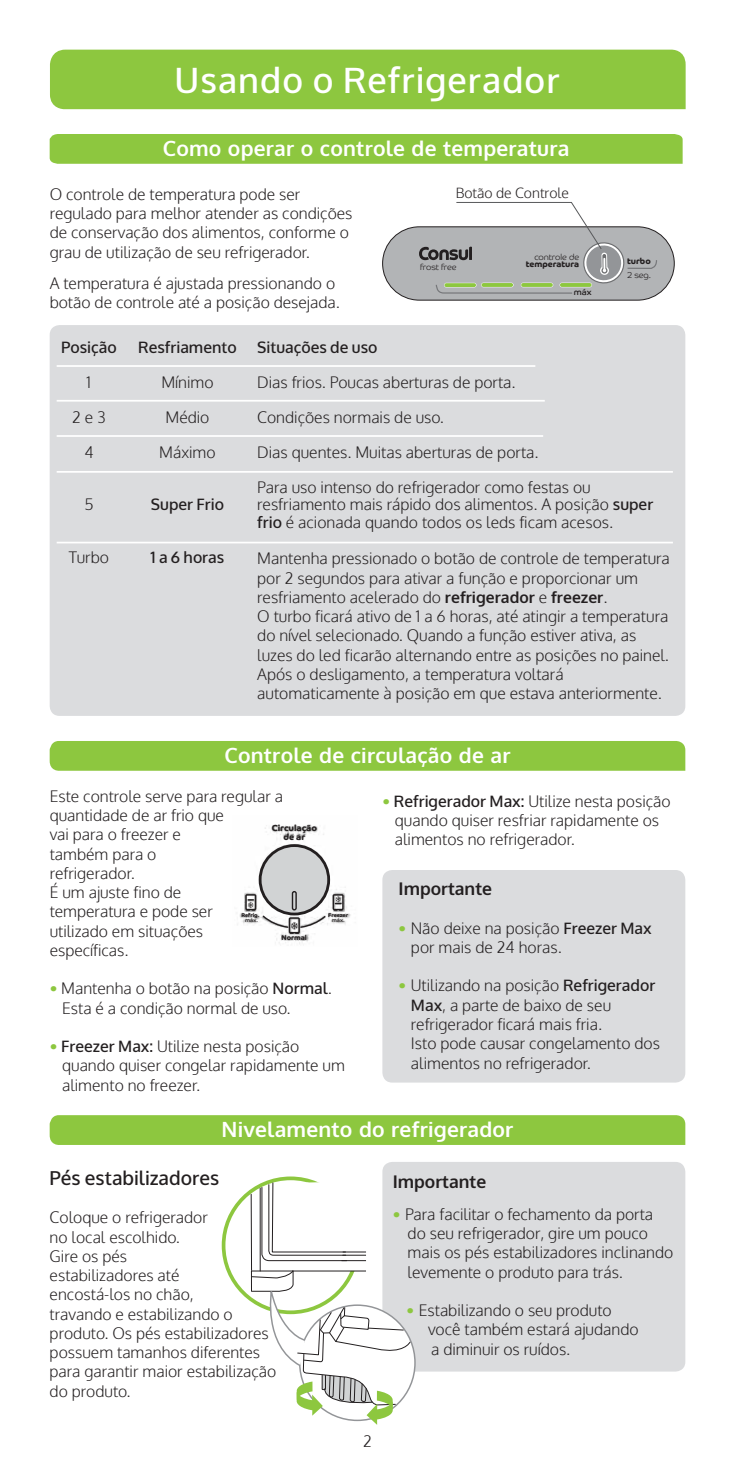
<style>
.page{position:relative;width:735px;height:1474px;background:#fff}
.page>*{position:absolute;margin:0;border:0;box-sizing:border-box;transform-origin:0 0}
.t1{font:500 35px "Oxygen";letter-spacing:.03em;color:#fff}
.t2{font:700 21px "Oxygen";letter-spacing:.01em;color:#fff}
.t3{font:500 19.25px "Oxygen";color:#231f20}
.t4{font:700 17.5px "Oxygen";color:#231f20}
.t5{font:300 15.75px/19.2px "Oxygen";color:#231f20}
.t6{font:500 15.75px "Oxygen";color:#231f20}
.t7{font:300 14px "Oxygen";color:#231f20}
.t8{font:700 8.75px/8.4px "Consul Co Headline";color:#231f20;text-align:center}
.t9{font:300 8.58px "Consul Co Headline";color:#231f20}
.t10{font:700 8.58px "Consul Co Headline";color:#231f20}
.t11{font:8.58px "Consul Co Headline";color:#231f20}
.t12{font:700 7px "Consul Co Headline";color:#231f20}
.t13{font:700 5.42px "Consul Co Headline";color:#231f20}
.t14{font:5.42px "Consul Co Headline";color:#231f20}
.s1{font-weight:500}
.s2{font-weight:700}
.s3{font-weight:700;color:#8dc73f}
</style>
<div class="page">
<div style="left:382px;top:227px;width:292px;height:73px;background:#b2b4b6;border-radius:37px"></div>
<div style="left:382px;top:226px;width:292px;height:74px;border:1px solid #231f20;border-radius:37px"></div>
<div style="left:50px;top:1115px;width:635px;height:30px;background:#8dc73f"></div>
<div style="left:50px;top:49px;width:635px;height:60px;background:#8dc73f"></div>
<div style="left:50px;top:325px;width:635px;height:391px;background:#dbdcde;border-radius:10px"></div>
<hr style="left:57px;top:435px;width:486px;height:2px;background:#fff">
<hr style="left:57px;top:471px;width:615px;height:2px;background:#fff">
<hr style="left:57px;top:541px;width:615px;height:2px;background:#fff">
<hr style="left:57px;top:400px;width:487px;height:1px;background:#fff">
<hr style="left:57px;top:365px;width:478px;height:2px;background:#fff">
<svg style="left:419px;top:202px;width:238px;height:92px"></svg>
<div style="left:50px;top:134px;width:632px;height:30px;background:#8dc73f"></div>
<div style="left:382px;top:1161px;width:303px;height:210px;background:#dbdcde;border-radius:10px"></div>
<div style="left:50px;top:741px;width:635px;height:30px;background:#8dc73f"></div>
<div style="left:382px;top:870px;width:303px;height:212px;background:#dbdcde;border-radius:10px"></div>
<img style="left:237px;top:825px;width:114px;height:119px">
<div style="left:260px;top:845px;width:68px;height:69px;background:#d1d3d4;border-radius:50%"></div>
<div style="left:258px;top:844px;width:72px;height:71px;border:3px solid #231f20;border-radius:50%"></div>
<div style="left:291px;top:891px;width:5px;height:19px;border:1px solid #231f20;border-radius:2px"></div>
<svg style="left:261px;top:914px;width:65px;height:19px"></svg>
<div style="left:245px;top:894px;width:11px;height:16px;border:1px solid #231f20"></div>
<div style="left:332px;top:894px;width:11px;height:16px;border:1px solid #231f20"></div>
<svg style="left:334px;top:896px;width:8px;height:14px"></svg>
<svg style="left:247px;top:899px;width:7px;height:11px"></svg>
<svg style="left:250px;top:1174px;width:168px;height:250px"></svg>
<h1 class="t1" style="left:174px;top:57px;width:386px">Usando o Refrigerador</h1>
<h2 class="t2" style="left:163px;top:134px;width:408px">Como operar o controle de temperatura</h2>
<p class="t5" style="left:50px;top:184px;width:252px">O controle de temperatura pode ser</p>
<p class="t7" style="left:455px;top:184px;width:115px">Botão de Controle</p>
<p class="t5" style="left:50px;top:203px;width:304px">regulado para melhor atender as condições de conservação dos alimentos, conforme o grau de utilização de seu refrigerador.</p>
<p class="t5" style="left:50px;top:273px;width:291px">A temperatura é ajustada pressionando o botão de controle até a posição desejada.</p>
<p class="t9" style="left:534px;top:252px;width:46px">controle de</p>
<p class="t10" style="left:525px;top:259px;width:54px">temperatura</p>
<p class="t11" style="left:573px;top:287px;width:19px">máx</p>
<p class="t9" style="left:420px;top:262px;width:38px">frost free</p>
<p class="t10" style="left:626px;top:256px;width:25px">turbo</p>
<p class="t9" style="left:627px;top:270px;width:25px">2 seg.</p>
<p class="t6" style="left:61px;top:336px;width:57px">Posição</p>
<p class="t5" style="left:87px;top:372px;width:6px">1</p>
<p class="t5" style="left:72px;top:407px;width:35px">2 e 3</p>
<p class="t5" style="left:84px;top:442px;width:11px">4</p>
<p class="t5" style="left:84px;top:494px;width:11px">5</p>
<p class="t5" style="left:69px;top:547px;width:42px">Turbo</p>
<p class="t6" style="left:138px;top:336px;width:100px">Resfriamento</p>
<p class="t5" style="left:161px;top:372px;width:54px">Mínimo</p>
<p class="t5" style="left:165px;top:407px;width:45px">Médio</p>
<p class="t5" style="left:159px;top:442px;width:58px">Máximo</p>
<p class="t6" style="left:151px;top:494px;width:74px">Super Frio</p>
<p class="t6" style="left:150px;top:546px;width:75px">1 a 6 horas</p>
<p class="t6" style="left:257px;top:336px;width:122px">Situações de uso</p>
<p class="t5" style="left:257px;top:372px;width:260px">Dias frios. Poucas aberturas de porta.</p>
<p class="t5" style="left:257px;top:407px;width:188px">Condições normais de uso.</p>
<p class="t5" style="left:257px;top:442px;width:282px">Dias quentes. Muitas aberturas de porta.</p>
<p class="t5" style="left:257px;top:477px;width:397px;line-height:17.5px">Para uso intenso do refrigerador como festas ou resfriamento mais rápido dos alimentos. A posição <span class="s1">super frio</span> é acionada quando todos os leds ficam acesos.</p>
<p class="t5" style="left:257px;top:548px;width:414px">Mantenha pressionado o botão de controle de temperatura por 2 segundos para ativar a função e proporcionar um resfriamento acelerado do <span class="s2">refrigerador</span> e <span class="s2">freezer</span>.<br>O turbo ficará ativo de 1 a 6 horas, até atingir a temperatura do nível selecionado. Quando a função estiver ativa, as luzes do led ficarão alternando entre as posições no painel.<br>Após o desligamento, a temperatura voltará automaticamente à posição em que estava anteriormente.</p>
<h2 class="t2" style="left:224px;top:741px;width:287px">Controle de circulação de ar</h2>
<p class="t5" style="left:50px;top:786px;width:235px">Este controle serve para regular a quantidade de ar frio que<br>vai para o freezer e<br>também para o<br>refrigerador.<br>É um ajuste fino de<br>temperatura e pode ser<br>utilizado em situações específicas.</p>
<p class="t5" style="left:62px;top:978px;width:271px;text-indent:-12px"><span class="s3">•</span> Mantenha o botão na posição <span class="s1">Normal</span>.<br>Esta é a condição normal de uso.</p>
<p class="t5" style="left:62px;top:1036px;width:284px;text-indent:-12px"><span class="s3">•</span> <span class="s1">Freezer Max:</span> Utilize nesta posição quando quiser congelar rapidamente um alimento no freezer.</p>
<p class="t8" style="left:272px;top:824px;width:47px">Circulação de ar</p>
<p class="t13" style="left:241px;top:912px;width:20px">Refrig.</p>
<p class="t14" style="left:245px;top:917px;width:14px">máx.</p>
<p class="t13" style="left:328px;top:911px;width:21px">Freezer</p>
<p class="t14" style="left:332px;top:917px;width:14px">máx.</p>
<p class="t12" style="left:281px;top:933px;width:27px">Normal</p>
<p class="t5" style="left:394px;top:791px;width:277px;text-indent:-12px"><span class="s3">•</span> <span class="s1">Refrigerador Max:</span> Utilize nesta posição quando quiser resfriar rapidamente os alimentos no refrigerador.</p>
<p class="t4" style="left:398px;top:877px;width:95px">Importante</p>
<p class="t5" style="left:410px;top:917px;width:242px;text-indent:-12px"><span class="s3">•</span> Não deixe na posição <span class="s1">Freezer Max </span>por mais de 24 horas.</p>
<p class="t5" style="left:410px;top:975px;width:250px;text-indent:-12px"><span class="s3">•</span> Utilizando na posição <span class="s1">Refrigerador<br>Max</span>, a parte de baixo de seu refrigerador ficará mais fria.<br>Isto pode causar congelamento dos alimentos no refrigerador.</p>
<h2 class="t2" style="left:221px;top:1115px;width:293px">Nivelamento do refrigerador</h2>
<p class="t3" style="left:50px;top:1165px;width:171px">Pés estabilizadores</p>
<p class="t5" style="left:50px;top:1207px;width:228px">Coloque o refrigerador<br>no local escolhido.<br>Gire os pés<br>estabilizadores até<br>encostá-los no chão,<br>travando e estabilizando o produto. Os pés estabilizadores possuem tamanhos diferentes para garantir maior estabilização do produto.</p>
<p class="t4" style="left:392px;top:1170px;width:95px">Importante</p>
<p class="t5" style="left:407px;top:1203px;width:267px;text-indent:-15px"><span class="s3">•</span> Para facilitar o fechamento da porta do seu refrigerador, gire um pouco mais os pés estabilizadores inclinando levemente o produto para trás.</p>
<p class="t5" style="left:428px;top:1300px;width:212px;text-indent:-22px"><span class="s3">•</span> Estabilizando o seu produto você também estará ajudando a diminuir os ruídos.</p>
<p class="t5" style="left:363px;top:1431px;width:10px">2</p>
</div>
